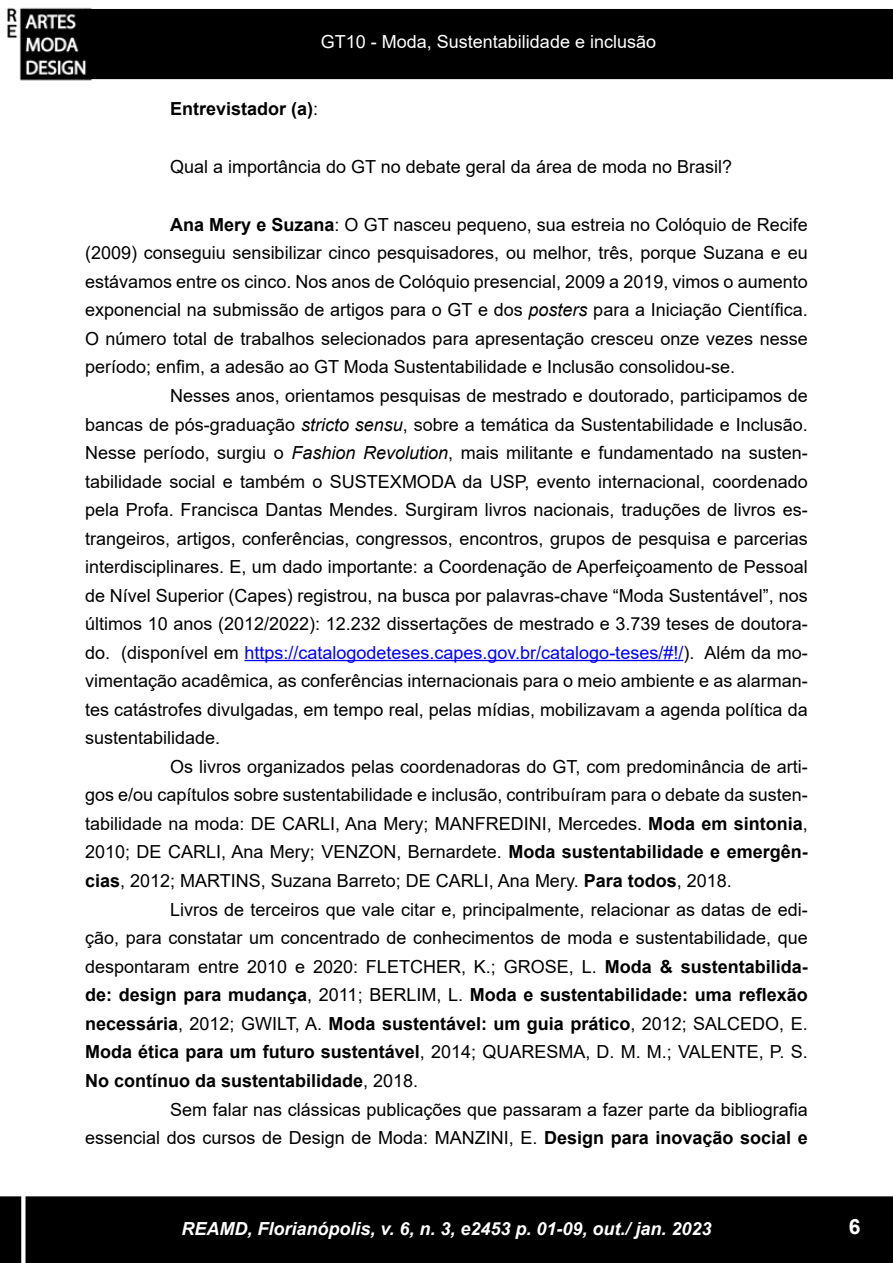
<style>
.page{position:relative;width:893px;height:1263px;background:#fff}
.page>*{position:absolute;margin:0;border:0;box-sizing:border-box;transform-origin:0 0}
.t1{font:700 21px "Arial";color:#fff}
.t2{font:18px "Arial";color:#000}
.t3{font:700 18px "Arial";color:#000}
.t4{font:18px "Arial";color:#00f}
.t5{font:italic 700 18px "Arial";color:#fff}
.t6{font:18px "Arial";color:#fff}
.s1{font-weight:400}
.s2{font-weight:700}
.s3{font-style:italic}
.s4{color:#000}
</style>
<div class="page">
<div style="left:85px;top:10px;width:807px;height:68px;background:#000"></div>
<div style="left:84px;top:9px;width:809px;height:70px;border:2px solid #000"></div>
<img style="left:7px;top:7px;width:93px;height:74px">
<div style="left:1px;top:1197px;width:891px;height:65px;background:#000"></div>
<div style="left:0;top:1196px;width:893px;height:67px;border:2px solid #000"></div>
<div style="left:21px;top:383px;width:5px;height:880px;background:#fff"></div>
<hr style="left:244px;top:660px;width:439px;height:1px;background:#00f">
<p class="t6" style="left:321px;top:29px;width:337px">GT10 - Moda, Sustentabilidade e inclusão</p>
<p class="t3" style="left:170px;top:96px;width:150px">Entrevistador (a)<span class="s1">:</span></p>
<p class="t2" style="left:170px;top:154px;width:563px">Qual a importância do GT no debate geral da área de moda no Brasil?</p>
<p class="t2" style="left:170px;top:212px;width:639px"><span class="s2">Ana Mery e Suzana</span>: O GT nasceu pequeno, sua estreia no Colóquio de Recife</p>
<p class="t2" style="left:85px;top:240px;width:724px">(2009) conseguiu sensibilizar cinco pesquisadores, ou melhor, três, porque Suzana e eu</p>
<p class="t2" style="left:85px;top:269px;width:724px">estávamos entre os cinco. Nos anos de Colóquio presencial, 2009 a 2019, vimos o aumento</p>
<p class="t2" style="left:85px;top:297px;width:724px">exponencial na submissão de artigos para o GT e dos <span class="s3">posters</span> para a Iniciação Científica.</p>
<p class="t2" style="left:85px;top:326px;width:724px">O número total de trabalhos selecionados para apresentação cresceu onze vezes nesse</p>
<p class="t2" style="left:85px;top:354px;width:652px">período; enfim, a adesão ao GT Moda Sustentabilidade e Inclusão consolidou-se.</p>
<p class="t2" style="left:170px;top:383px;width:639px">Nesses anos, orientamos pesquisas de mestrado e doutorado, participamos de</p>
<p class="t2" style="left:85px;top:412px;width:724px">bancas de pós-graduação <span class="s3">stricto sensu</span>, sobre a temática da Sustentabilidade e Inclusão.</p>
<p class="t2" style="left:85px;top:440px;width:724px">Nesse período, surgiu o <span class="s3">Fashion Revolution</span>, mais militante e fundamentado na susten-</p>
<p class="t2" style="left:85px;top:469px;width:724px">tabilidade social e também o SUSTEXMODA da USP, evento internacional, coordenado</p>
<p class="t2" style="left:85px;top:497px;width:724px">pela Profa. Francisca Dantas Mendes. Surgiram livros nacionais, traduções de livros es-</p>
<p class="t2" style="left:85px;top:526px;width:724px">trangeiros, artigos, conferências, congressos, encontros, grupos de pesquisa e parcerias</p>
<p class="t2" style="left:85px;top:554px;width:724px">interdisciplinares. E, um dado importante: a Coordenação de Aperfeiçoamento de Pessoal</p>
<p class="t2" style="left:85px;top:583px;width:724px">de Nível Superior (Capes) registrou, na busca por palavras-chave “Moda Sustentável”, nos</p>
<p class="t2" style="left:85px;top:611px;width:724px">últimos 10 anos (2012/2022): 12.232 dissertações de mestrado e 3.739 teses de doutora-</p>
<p class="t4" style="left:85px;top:640px;width:724px"><span class="s4">do. (disponível em</span> https://catalogodeteses.capes.gov.br/catalogo-teses/#!/<span class="s4">). Além da mo-</span></p>
<p class="t2" style="left:85px;top:668px;width:724px">vimentação acadêmica, as conferências internacionais para o meio ambiente e as alarman-</p>
<p class="t2" style="left:85px;top:697px;width:724px">tes catástrofes divulgadas, em tempo real, pelas mídias, mobilizavam a agenda política da</p>
<p class="t2" style="left:85px;top:725px;width:137px">sustentabilidade.</p>
<p class="t2" style="left:170px;top:754px;width:639px">Os livros organizados pelas coordenadoras do GT, com predominância de arti-</p>
<p class="t2" style="left:85px;top:783px;width:724px">gos e/ou capítulos sobre sustentabilidade e inclusão, contribuíram para o debate da susten-</p>
<p class="t2" style="left:85px;top:811px;width:724px">tabilidade na moda: DE CARLI, Ana Mery; MANFREDINI, Mercedes. <span class="s2">Moda em sintonia</span>,</p>
<p class="t2" style="left:85px;top:840px;width:724px">2010; DE CARLI, Ana Mery; VENZON, Bernardete. <span class="s2">Moda sustentabilidade e emergên-</span></p>
<p class="t2" style="left:85px;top:868px;width:648px"><span class="s2">cias</span>, 2012; MARTINS, Suzana Barreto; DE CARLI, Ana Mery. <span class="s2">Para todos</span>, 2018.</p>
<p class="t2" style="left:170px;top:897px;width:639px">Livros de terceiros que vale citar e, principalmente, relacionar as datas de edi-</p>
<p class="t2" style="left:85px;top:925px;width:724px">ção, para constatar um concentrado de conhecimentos de moda e sustentabilidade, que</p>
<p class="t2" style="left:85px;top:954px;width:724px">despontaram entre 2010 e 2020: FLETCHER, K.; GROSE, L. <span class="s2">Moda &amp; sustentabilida-</span></p>
<p class="t3" style="left:85px;top:982px;width:724px">de: design para mudança<span class="s1">, 2011; BERLIM, L.</span> Moda e sustentabilidade: uma reflexão</p>
<p class="t3" style="left:85px;top:1011px;width:724px">necessária<span class="s1">, 2012; GWILT, A.</span> Moda sustentável: um guia prático<span class="s1">, 2012; SALCEDO, E.</span></p>
<p class="t2" style="left:85px;top:1039px;width:724px"><span class="s2">Moda ética para um futuro sustentável</span>, 2014; QUARESMA, D. M. M.; VALENTE, P. S.</p>
<p class="t3" style="left:85px;top:1068px;width:335px">No contínuo da sustentabilidade<span class="s1">, 2018.</span></p>
<p class="t2" style="left:170px;top:1097px;width:639px">Sem falar nas clássicas publicações que passaram a fazer parte da bibliografia</p>
<p class="t2" style="left:85px;top:1125px;width:724px">essencial dos cursos de Design de Moda: MANZINI, E. <span class="s2">Design para inovação social e</span></p>
<p class="t5" style="left:181px;top:1217px;width:532px">REAMD, Florianópolis, v. 6, n. 3, e2453 p. 01-09, out./ jan. 2023</p>
<p class="t1" style="left:849px;top:1211px;width:13px">6</p>
</div>
